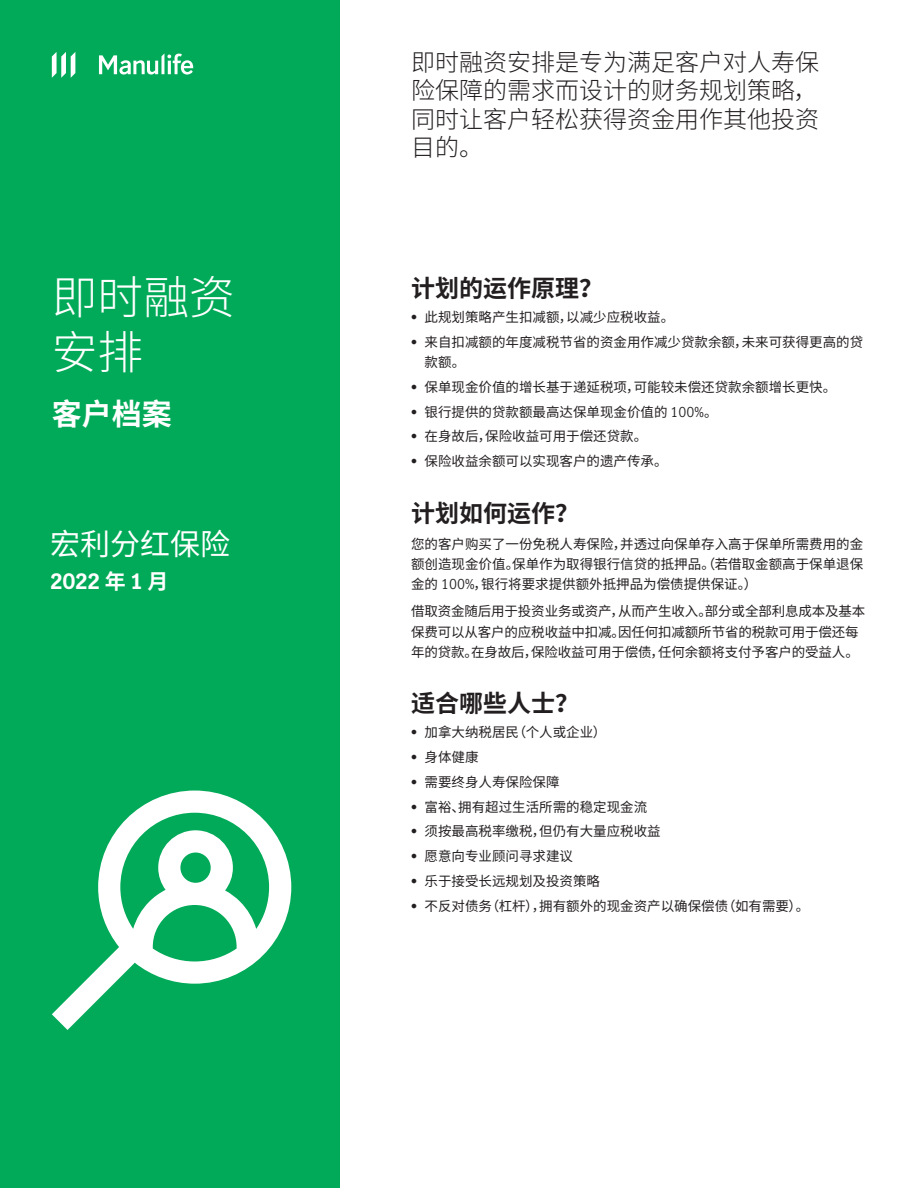
<style>
.page{position:relative;width:918px;height:1188px;background:#fff}
.page>*{position:absolute;margin:0;border:0;box-sizing:border-box;transform-origin:0 0}
.Headline_3_-_30_5_36{font:300 45.75px/54.8px "Noto Sans SC";color:#fff}
.Headline_6_-_20_24{font:30px "Noto Sans SC";color:#fff}
.Headline_6_-_20_24-2{font:700 30px "Noto Sans SC";color:#fff}
.Intro{font:300 24px/28.5px "Noto Sans SC";color:#231f20;text-align:justify}
.Headline_7_-_16_19{font:700 24px "Noto Sans SC";color:#231f20}
.Body_-_9_13_5{font:700 21px "Manulife JH Sans Optimized";color:#fff}
.Body_-_9_13_5-2{font:13.5px/20.2px "Noto Sans SC";color:#231f20}
.s1{font-family:"Noto Sans SC"}
.s2{font-family:"Manulife JH Sans Optimized"}
</style>
<div class="page">
<div style="left:0;top:0;width:339px;height:1188px;background:#00aa58"></div>
<svg style="left:99px;top:53px;width:94px;height:22px"></svg>
<svg style="left:52px;top:52px;width:23px;height:26px"></svg>
<svg style="left:52px;top:791px;width:239px;height:239px"></svg>
<h1 class="Headline_3_-_30_5_36" style="left:52px;top:271px;width:184px">即时融资安排</h1>
<p class="Headline_6_-_20_24-2" style="left:52px;top:397px;width:121px">客户档案</p>
<p class="Headline_6_-_20_24" style="left:50px;top:527px;width:182px">宏利分红保险</p>
<p class="Body_-_9_13_5" style="left:50px;top:567px;width:120px">2022 <span class="s1">年</span> 1 <span class="s1">月</span></p>
<p class="Intro" style="left:411px;top:48px;width:409px">即时融资安排是专为满足客户对人寿保险保障的需求而设计的财务规划策略，同时让客户轻松获得资金用作其他投资目的。</p>
<h2 class="Headline_7_-_16_19" style="left:411px;top:275px;width:193px">计划的运作原理？</h2>
<p class="Body_-_9_13_5-2" style="left:411px;top:307px;width:265px"><span class="s2">•</span> 此规划策略产生扣减额，以减少应税收益。</p>
<p class="Body_-_9_13_5-2" style="left:425px;top:332px;width:440px;text-indent:-14px"><span class="s2">•</span> 来自扣减额的年度减税节省的资金用作减少贷款余额，未来可获得更高的贷款额。</p>
<p class="Body_-_9_13_5-2" style="left:411px;top:377px;width:427px"><span class="s2">•</span> 保单现金价值的增长基于递延税项，可能较未偿还贷款余额增长更快。</p>
<p class="Body_-_9_13_5-2" style="left:411px;top:402px;width:308px"><span class="s2">•</span> 银行提供的贷款额最高达保单现金价值的 <span class="s2">100%</span>。</p>
<p class="Body_-_9_13_5-2" style="left:411px;top:427px;width:238px"><span class="s2">•</span> 在身故后，保险收益可用于偿还贷款。</p>
<p class="Body_-_9_13_5-2" style="left:411px;top:451px;width:258px"><span class="s2">•</span> 保险收益余额可以实现客户的遗产传承。</p>
<h2 class="Headline_7_-_16_19" style="left:411px;top:499px;width:169px">计划如何运作？</h2>
<p class="Body_-_9_13_5-2" style="left:411px;top:534px;width:454px;text-align:justify">您的客户购买了一份免税人寿保险，并透过向保单存入高于保单所需费用的金额创造现金价值。保单作为取得银行信贷的抵押品。（若借取金额高于保单退保金的 <span class="s2">100%</span>，银行将要求提供额外抵押品为偿债提供保证。）</p>
<p class="Body_-_9_13_5-2" style="left:411px;top:601px;width:456px">借取资金随后用于投资业务或资产，从而产生收入。部分或全部利息成本及基本保费可以从客户的应税收益中扣减。因任何扣减额所节省的税款可用于偿还每年的贷款。在身故后，保险收益可用于偿债，任何余额将支付予客户的受益人。</p>
<h2 class="Headline_7_-_16_19" style="left:411px;top:690px;width:169px">适合哪些人士？</h2>
<p class="Body_-_9_13_5-2" style="left:411px;top:722px;width:197px"><span class="s2">•</span> 加拿大纳税居民（个人或企业）</p>
<p class="Body_-_9_13_5-2" style="left:411px;top:747px;width:69px"><span class="s2">•</span> 身体健康</p>
<p class="Body_-_9_13_5-2" style="left:411px;top:772px;width:150px"><span class="s2">•</span> 需要终身人寿保险保障</p>
<p class="Body_-_9_13_5-2" style="left:411px;top:797px;width:238px"><span class="s2">•</span> 富裕、拥有超过生活所需的稳定现金流</p>
<p class="Body_-_9_13_5-2" style="left:411px;top:822px;width:251px"><span class="s2">•</span> 须按最高税率缴税，但仍有大量应税收益</p>
<p class="Body_-_9_13_5-2" style="left:411px;top:847px;width:163px"><span class="s2">•</span> 愿意向专业顾问寻求建议</p>
<p class="Body_-_9_13_5-2" style="left:411px;top:871px;width:190px"><span class="s2">•</span> 乐于接受长远规划及投资策略</p>
<p class="Body_-_9_13_5-2" style="left:411px;top:896px;width:400px"><span class="s2">•</span> 不反对债务（杠杆），拥有额外的现金资产以确保偿债（如有需要）。</p>
</div>
